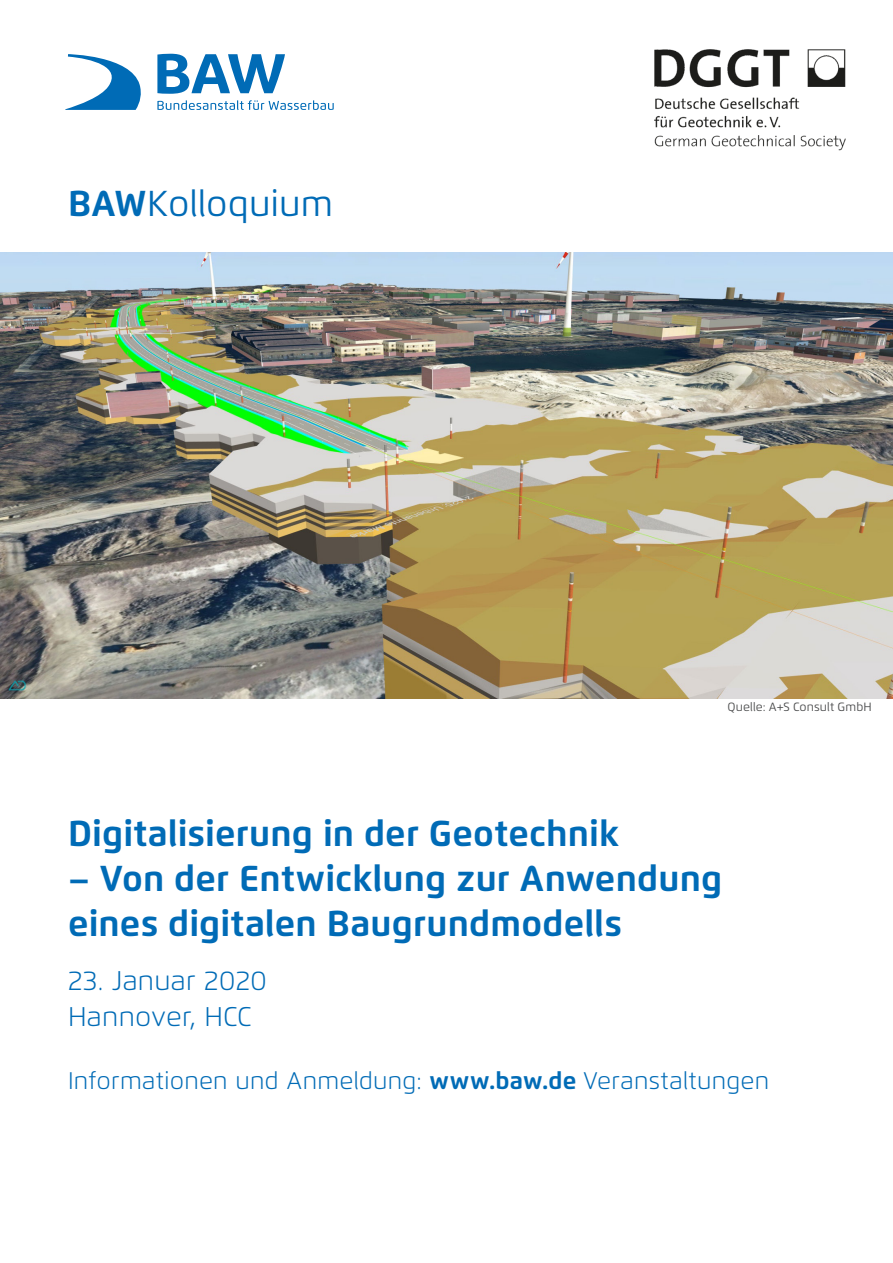
<style>
.page{position:relative;width:893px;height:1263px;background:#fff}
.page>*{position:absolute;margin:0;border:0;box-sizing:border-box;transform-origin:0 0}
.Titelseite__Headline{font:700 36px/45px "Flexo";letter-spacing:.005em;color:#006bb6}
.Titeseite__Headline{font:36px "Flexo";letter-spacing:.005em;color:#006bb6}
.Titelseite__Zeit_und{font:300 27px/36px "Flexo";letter-spacing:.01em;color:#006bb6}
.Titelseite__Zeit_und-2{font:300 24px "Flexo";letter-spacing:.01em;color:#006bb6}
.Quellangaben_8_12{font:12px "Flexo";letter-spacing:.01em;color:#4b4c4d}
.s1{font-weight:700}
</style>
<div class="page">
<svg style="left:65px;top:54px;width:269px;height:56px"></svg>
<img style="left:654px;top:49px;width:192px;height:102px">
<img style="left:0;top:252px;width:893px;height:446px">
<p class="Titeseite__Headline" style="left:68px;top:182px;width:267px"><span class="s1">BAW</span>Kolloquium</p>
<p class="Quellangaben_8_12" style="left:727px;top:700px;width:146px">Quelle: A+S Consult GmbH</p>
<p class="Titelseite__Headline" style="left:68px;top:811px;width:553px">Digitalisierung in der Geotechnik</p>
<p class="Titelseite__Headline" style="left:68px;top:856px;width:656px">– Von der Entwicklung zur Anwendung eines digitalen Baugrundmodells</p>
<p class="Titelseite__Zeit_und" style="left:68px;top:963px;width:201px">23. Januar 2020<br>Hannover, HCC</p>
<p class="Titelseite__Zeit_und-2" style="left:68px;top:1066px;width:703px">Informationen und Anmeldung: <span class="s1">www.baw.de</span> Veranstaltungen</p>
</div>
